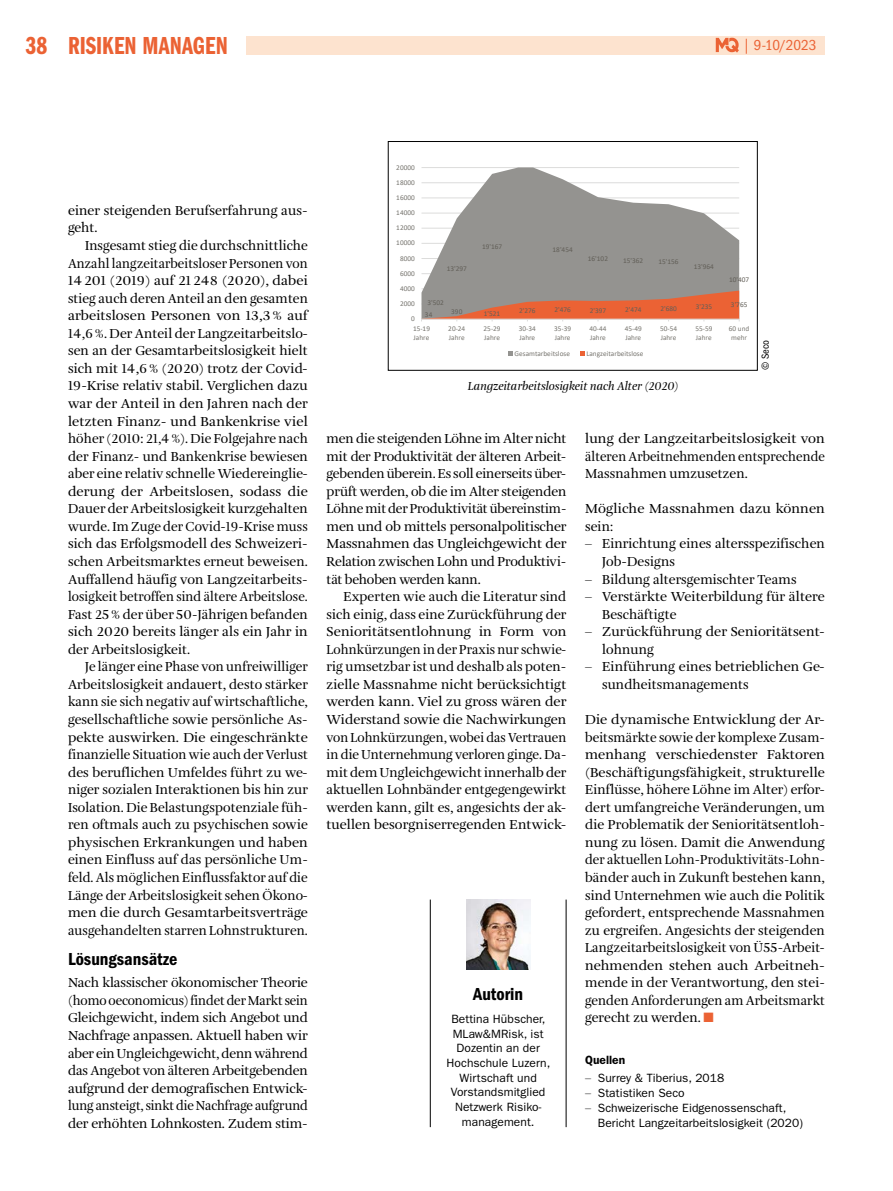
<style>
.page{position:relative;width:893px;height:1191px;background:#fff}
.page>*{position:absolute;margin:0;border:0;box-sizing:border-box;transform-origin:0 0}
.t1{font:25.5px "ITC Franklin Gothic Std Dm Cp";letter-spacing:.005em;color:#eb6234}
.t2{font:18px "ITC Franklin Gothic Std Dm Cd";color:#000}
.t3{font:condensed 15px "ITC Franklin Gothic Std";letter-spacing:-.005em;color:#eb6234}
.t4{font:13.5px/17.5px "Amalia Pro";letter-spacing:.005em;color:#000}
.t5{font:13.5px/17.5px "Amalia Pro";letter-spacing:.005em;color:#000;text-align:justify;scale:1.05 1}
.t6{font:12px/14.7px "ITC Franklin Gothic Std";letter-spacing:.005em;color:#000;text-align:center}
.t7{font:italic 12px "Amalia Pro";color:#000}
.t8{font:600 12px "ITC Franklin Gothic Std";color:#000}
.t9{font:condensed 10.5px "ITC Franklin Gothic Std";color:#000}
.t10{font:7.35px/8.9px "Calibri";color:#77756f}
.t11{font:7.35px "Calibri";color:#625f58}
.s1{color:#eb6234}
.s2{font-family:"Amalia Pro"}
</style>
<div class="page">
<div style="left:247px;top:36px;width:578px;height:18px;background:#fde3cf"></div>
<svg style="left:716px;top:38px;width:23px;height:15px"></svg>
<hr style="left:430px;top:899px;width:1px;height:228px;background:#000">
<hr style="left:566px;top:899px;width:1px;height:228px;background:#000">
<img style="left:466px;top:899px;width:64px;height:70px">
<svg style="left:421px;top:167px;width:318px;height:124px;fill:#949390"></svg>
<svg style="left:421px;top:291px;width:319px;height:30px;background:#c88067"></svg>
<svg style="left:509px;top:352px;width:4px;height:4px"></svg>
<svg style="left:581px;top:352px;width:4px;height:4px"></svg>
<div style="left:388px;top:141px;width:370px;height:229px;border:1px solid #000"></div>
<h1 class="t1" style="left:26px;top:31px;width:204px">38 RISIKEN MANAGEN</h1>
<p class="t3" style="left:743px;top:37px;width:75px">| 9-10/2023</p>
<p class="t10" style="left:396px;top:163px;width:20px">20000</p>
<p class="t10" style="left:396px;top:178px;width:20px">18000</p>
<p class="t10" style="left:396px;top:193px;width:20px">16000</p>
<p class="t4" style="left:68px;top:202px;width:241px">einer steigenden Berufserfahrung aus&shy;geht.</p>
<p class="t4" style="left:68px;top:237px;width:241px;text-indent:17px">Insgesamt stieg die durchschnittliche Anzahl langzeitarbeitsloser Personen von 14201 (2019) auf 21248 (2020), dabei stieg auch deren Anteil an den gesamten arbeitslosen Personen von 13,3% auf 14,6%. Der Anteil der Langzeitarbeitslo&shy;sen an der Gesamtarbeitslosigkeit hielt sich mit 14,6% (2020) trotz der Covid-19-Krise relativ stabil. Verglichen dazu war der Anteil in den Jahren nach der letzten Finanz- und Bankenkrise viel höher (2010: 21,4%). Die Folgejahre nach der Finanz- und Bankenkrise bewiesen aber eine relativ schnelle Wiedereinglie&shy;derung der Arbeitslosen, sodass die Dauer der Arbeitslosigkeit kurzgehalten wurde. Im Zuge der Covid-19-Krise muss sich das Erfolgsmodell des Schweizeri&shy;schen Arbeitsmarktes erneut beweisen.<br>Auffallend häufig von Langzeitarbeits&shy;losigkeit betroffen sind ältere Arbeitslose.<br>Fast 25% der über 50-Jährigen befanden sich 2020 bereits länger als ein Jahr in der Arbeitslosigkeit.</p>
<p class="t4" style="left:68px;top:658px;width:241px;text-align:justify;text-indent:17px">Je länger eine Phase von unfreiwilliger Arbeitslosigkeit andauert, desto stärker kann sie sich negativ auf wirtschaftliche, gesellschaftliche sowie persönliche As&shy;pekte auswirken. Die eingeschränkte finanzielle Situation wie auch der Verlust des beruflichen Umfeldes führt zu we&shy;niger sozialen Interaktionen bis hin zur Isolation. Die Belastungspotenziale füh&shy;ren oftmals auch zu psychischen sowie physischen Erkrankungen und haben einen Einfluss auf das persönliche Um&shy;feld. Als möglichen Einflussfaktor auf die Länge der Arbeitslosigkeit sehen Ökono&shy;men die durch Gesamtarbeitsverträge ausgehandelten starren Lohnstrukturen.</p>
<h2 class="t2" style="left:68px;top:948px;width:111px">Lösungsansätze</h2>
<p class="t4" style="left:68px;top:974px;width:241px;text-align:justify">Nach klassischer ökonomischer Theorie (homo oeconomicus) findet der Markt sein Gleichgewicht, indem sich Angebot und Nachfrage anpassen. Aktuell haben wir aber ein Ungleichgewicht, denn während das Angebot von älteren Arbeitgebenden aufgrund der demografischen Entwick&shy;lung ansteigt, sinkt die Nachfrage aufgrund der erhöhten Lohnkosten. Zudem stim-</p>
<h2 class="t2" style="left:473px;top:983px;width:51px">Autorin</h2>
<p class="t10" style="left:396px;top:208px;width:20px">14000</p>
<p class="t10" style="left:396px;top:223px;width:20px">12000</p>
<p class="t10" style="left:396px;top:238px;width:20px">10000</p>
<p class="t11" style="left:482px;top:241px;width:22px">19'167</p>
<p class="t11" style="left:553px;top:244px;width:22px">18'454</p>
<p class="t11" style="left:588px;top:253px;width:22px">16'102</p>
<p class="t10" style="left:400px;top:253px;width:16px">8000</p>
<p class="t11" style="left:623px;top:256px;width:22px">15'362</p>
<p class="t11" style="left:658px;top:257px;width:22px">15'156</p>
<p class="t11" style="left:694px;top:261px;width:22px">13'964</p>
<p class="t11" style="left:447px;top:264px;width:22px">13'297</p>
<p class="t10" style="left:400px;top:269px;width:16px">6000</p>
<p class="t11" style="left:729px;top:275px;width:22px">10'407</p>
<p class="t10" style="left:400px;top:284px;width:16px">4000</p>
<p class="t11" style="left:428px;top:298px;width:18px">3'502</p>
<p class="t10" style="left:400px;top:299px;width:16px">2000</p>
<p class="t11" style="left:519px;top:305px;width:18px">2'276</p>
<p class="t11" style="left:554px;top:305px;width:18px">2'476</p>
<p class="t11" style="left:590px;top:305px;width:18px">2'397</p>
<p class="t11" style="left:625px;top:305px;width:18px">2'474</p>
<p class="t11" style="left:660px;top:304px;width:18px">2'680</p>
<p class="t11" style="left:696px;top:302px;width:18px">3'235</p>
<p class="t11" style="left:731px;top:300px;width:18px">3'765</p>
<p class="t11" style="left:425px;top:309px;width:9px">34</p>
<p class="t11" style="left:451px;top:307px;width:13px">390</p>
<p class="t11" style="left:484px;top:308px;width:18px">1'521</p>
<p class="t10" style="left:411px;top:314px;width:5px">0</p>
<p class="t10" style="left:413px;top:324px;width:19px">15-19<br>Jahre</p>
<p class="t10" style="left:448px;top:324px;width:19px">20-24<br>Jahre</p>
<p class="t10" style="left:484px;top:324px;width:19px">25-29<br>Jahre</p>
<p class="t10" style="left:519px;top:324px;width:19px">30-34<br>Jahre</p>
<p class="t10" style="left:554px;top:324px;width:19px">35-39<br>Jahre</p>
<p class="t10" style="left:589px;top:324px;width:19px">40-44<br>Jahre</p>
<p class="t10" style="left:625px;top:324px;width:19px">45-49<br>Jahre</p>
<p class="t10" style="left:660px;top:324px;width:19px">50-54<br>Jahre</p>
<p class="t10" style="left:695px;top:324px;width:19px">55-59<br>Jahre</p>
<p class="t10" style="left:729px;top:324px;width:22px;text-align:center">60 und mehr</p>
<p class="t10" style="left:515px;top:349px;width:57px">Gesamtarbeitslose</p>
<p class="t10" style="left:586px;top:349px;width:58px">Langzeitarbeitslose</p>
<p class="t7" style="left:468px;top:379px;width:212px">Langzeitarbeitslosigkeit nach Alter (2020)</p>
<p class="t9" style="left:759px;top:370px;width:31px;rotate:-90deg">© Seco</p>
<p class="t4" style="left:327px;top:430px;width:241px;text-align:justify">men die steigenden Löhne im Alter nicht mit der Produktivität der älteren Arbeit&shy;gebenden überein. Es soll einerseits über&shy;prüft werden, ob die im Alter steigenden Löhne mit der Produktivität übereinstim&shy;men und ob mittels personalpolitischer Massnahmen das Ungleichgewicht der Relation zwischen Lohn und Produktivi&shy;tät behoben werden kann.</p>
<p class="t4" style="left:327px;top:588px;width:241px;text-align:justify;text-indent:17px">Experten wie auch die Literatur sind sich einig, dass eine Zurückführung der Senioritätsentlohnung in Form von Lohnkürzungen in der Praxis nur schwie&shy;rig umsetzbar ist und deshalb als poten&shy;zielle Massnahme nicht berücksichtigt werden kann. Viel zu gross wären der Widerstand sowie die Nachwirkungen von Lohnkürzungen, wobei das Vertrauen in die Unternehmung verloren ginge. Da&shy;mit dem Ungleichgewicht innerhalb der aktuellen Lohnbänder entgegengewirkt werden kann, gilt es, angesichts der ak&shy;tuellen besorgniserregenden Entwick-</p>
<p class="t5" style="left:585px;top:430px;width:230px">lung der Langzeitarbeitslosigkeit von älteren Arbeitnehmenden entsprechende Massnahmen umzusetzen.</p>
<p class="t5" style="left:585px;top:500px;width:230px">Mögliche Massnahmen dazu können sein:</p>
<p class="t4" style="left:602px;top:535px;width:224px;text-indent:-17px">– Einrichtung eines altersspezifischen<br>Job-Designs</p>
<p class="t4" style="left:585px;top:571px;width:213px">– Bildung altersgemischter Teams</p>
<p class="t4" style="left:602px;top:588px;width:224px;text-indent:-17px">– Verstärkte Weiterbildung für ältere<br>Beschäftigte</p>
<p class="t4" style="left:602px;top:623px;width:224px;text-indent:-17px">– Zurückführung der Senioritätsent&shy;lohnung</p>
<p class="t4" style="left:602px;top:658px;width:224px;text-indent:-17px">– Einführung eines betrieblichen Ge&shy;sundheitsmanagements</p>
<p class="t5" style="left:585px;top:711px;width:230px">Die dynamische Entwicklung der Ar&shy;beitsmärkte sowie der komplexe Zusam&shy;menhang verschiedenster Faktoren (Beschäftigungsfähigkeit, strukturelle Einflüsse, höhere Löhne im Alter) erfor&shy;dert umfangreiche Veränderungen, um die Problematik der Senioritätsentloh&shy;nung zu lösen. Damit die Anwendung der aktuellen Lohn-Produktivitäts-Lohn&shy;bänder auch in Zukunft bestehen kann, sind Unternehmen wie auch die Politik gefordert, entsprechende Massnahmen zu ergreifen. Angesichts der steigenden Langzeitarbeitslosigkeit von Ü55-Arbeit&shy;nehmenden stehen auch Arbeitneh&shy;mende in der Verantwortung, den stei&shy;genden Anforderungen am Arbeitsmarkt gerecht zu werden. <span class="s1">■</span></p>
<p class="t8" style="left:585px;top:1052px;width:42px">Quellen</p>
<p class="t6" style="left:585px;top:1071px;width:141px"><span class="s2">–</span> Surrey &amp; Tiberius, 2018</p>
<p class="t6" style="left:585px;top:1085px;width:101px"><span class="s2">–</span> Statistiken Seco</p>
<p class="t6" style="left:598px;top:1100px;width:207px;text-align:left;text-indent:-13px"><span class="s2">–</span> Schweizerische Eidgenossenschaft,<br>Bericht Langzeitarbeitslosigkeit (2020)</p>
<p class="t6" style="left:447px;top:1011px;width:105px">Bettina Hübscher,<br>MLaw&amp;MRisk, ist<br>Dozentin an der<br>Hochschule Luzern,<br>Wirtschaft und<br>Vorstandsmitglied<br>Netzwerk Risiko&shy;management.</p>
</div>
